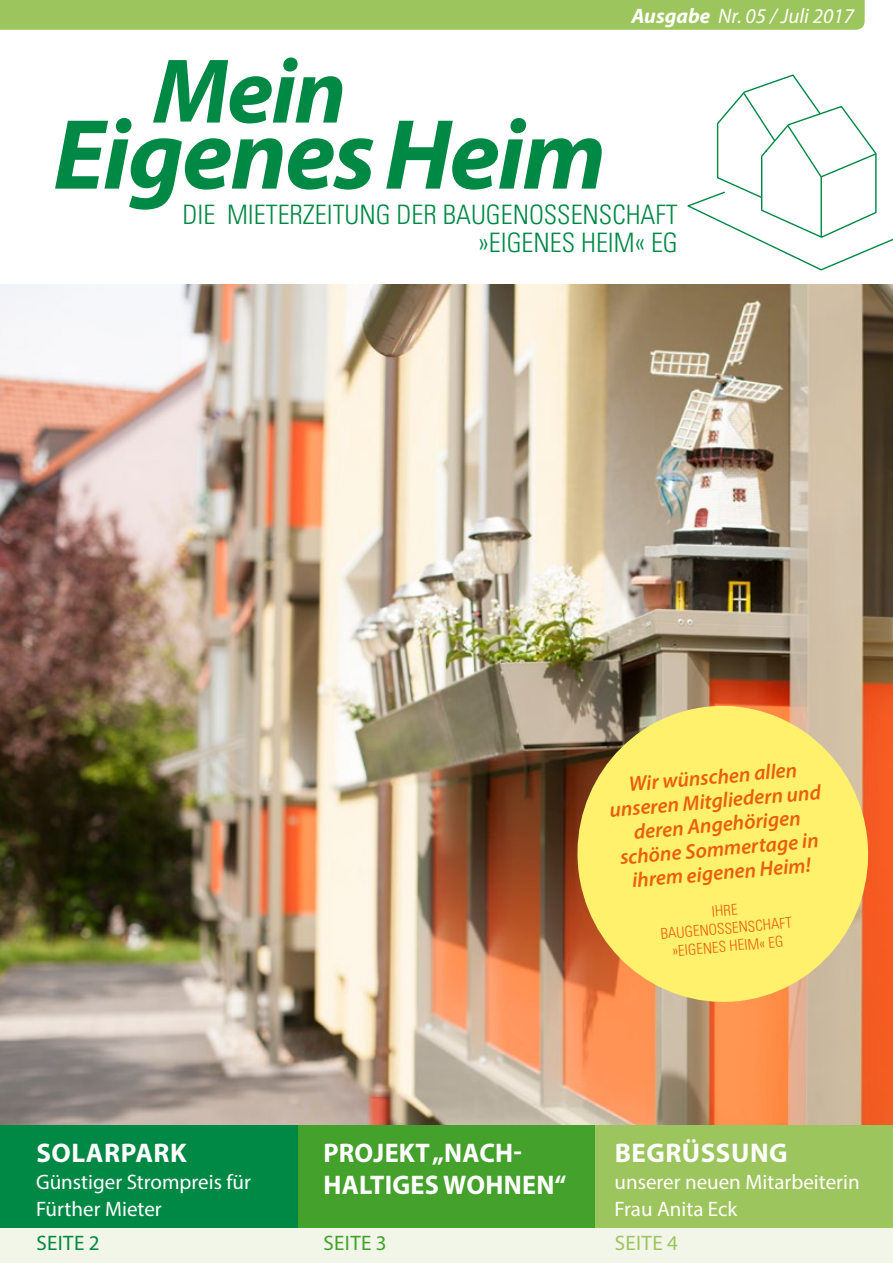
<style>
.page{position:relative;width:893px;height:1263px;background:#fff}
.page>*{position:absolute;margin:0;border:0;box-sizing:border-box;transform-origin:0 0}
.t1{font:italic 700 100.65px "Myriad Pro";letter-spacing:-.02em;color:#008945}
.t2{font:italic 700 92.7px "Myriad Pro";color:#008945}
.t3{font:700 27px/31.5px "Myriad Pro";letter-spacing:.01em;color:#fff}
.t4{font:300 condensed 26.7px/28.5px "Univers LT Std";color:#008945;text-align:right}
.t5{font:italic 600 21px/24px "Myriad Pro";color:#e9600f;text-align:center}
.t6{font:21px/27px "Myriad Pro";color:#fff}
.t7{font:italic 21px "Myriad Pro";color:#fff}
.t8{font:21px "Myriad Pro";color:#008945}
.t9{font:21px "Myriad Pro";color:#44a12b}
.t10{font:21px "Myriad Pro";color:#9dc55d}
.t11{font:300 condensed 15px/18px "Univers LT Std";color:#e9600f;text-align:center}
.s1{font-weight:700}
</style>
<div class="page">
<img style="left:0;top:285px;width:893px;height:841px">
<svg style="left:687px;top:74px;width:206px;height:197px"></svg>
<div style="left:0;top:1126px;width:893px;height:137px;background:#eff5e5"></div>
<div style="left:0;top:0;width:865px;height:30px;background:#9dc55d"></div>
<div style="left:298px;top:1126px;width:297px;height:102px;background:#44a12b"></div>
<div style="left:0;top:1126px;width:298px;height:102px;background:#008945"></div>
<div style="left:595px;top:1126px;width:298px;height:102px;background:#9dc55d"></div>
<svg style="left:571px;top:699px;width:304px;height:309px;fill:#fff16b"></svg>
<p class="t7" style="left:631px;top:3px;width:224px"><span class="s1">Ausgabe</span> Nr. 05 / Juli 2017</p>
<h2 class="t2" style="left:153px;top:31px;width:195px">Mein</h2>
<h1 class="t1" style="left:53px;top:89px;width:554px">Eigenes Heim</h1>
<p class="t4" style="left:183px;top:200px;width:497px">DIE MIETERZEITUNG DER BAUGENOSSENSCHAFT »EIGENES HEIM« EG</p>
<p class="t5" style="left:606px;top:774px;width:214px;rotate:-5deg">Wir wünschen allen unseren Mitgliedern und deren Angehörigen schöne Sommertage in ihrem eigenen Heim!</p>
<p class="t11" style="left:658px;top:907px;width:133px;rotate:-5deg">IHRE<br>BAUGENOSSENSCHAFT »EIGENES HEIM« EG</p>
<p class="t3" style="left:615px;top:1136px;width:174px">BEGRÜSSUNG</p>
<p class="t6" style="left:614px;top:1168px;width:247px">unserer neuen Mitarbeiterin<br>Frau Anita Eck</p>
<p class="t3" style="left:36px;top:1136px;width:152px">SOLARPARK</p>
<p class="t6" style="left:36px;top:1168px;width:216px">Günstiger Strompreis für<br>Fürther Mieter</p>
<p class="t8" style="left:36px;top:1229px;width:65px">Seite 2</p>
<p class="t9" style="left:323px;top:1229px;width:65px">Seite 3</p>
<p class="t10" style="left:615px;top:1229px;width:65px">Seite 4</p>
<p class="t3" style="left:323px;top:1136px;width:245px">PROJEKT „NACH-<br>HALTIGES WOHNEN“</p>
</div>
